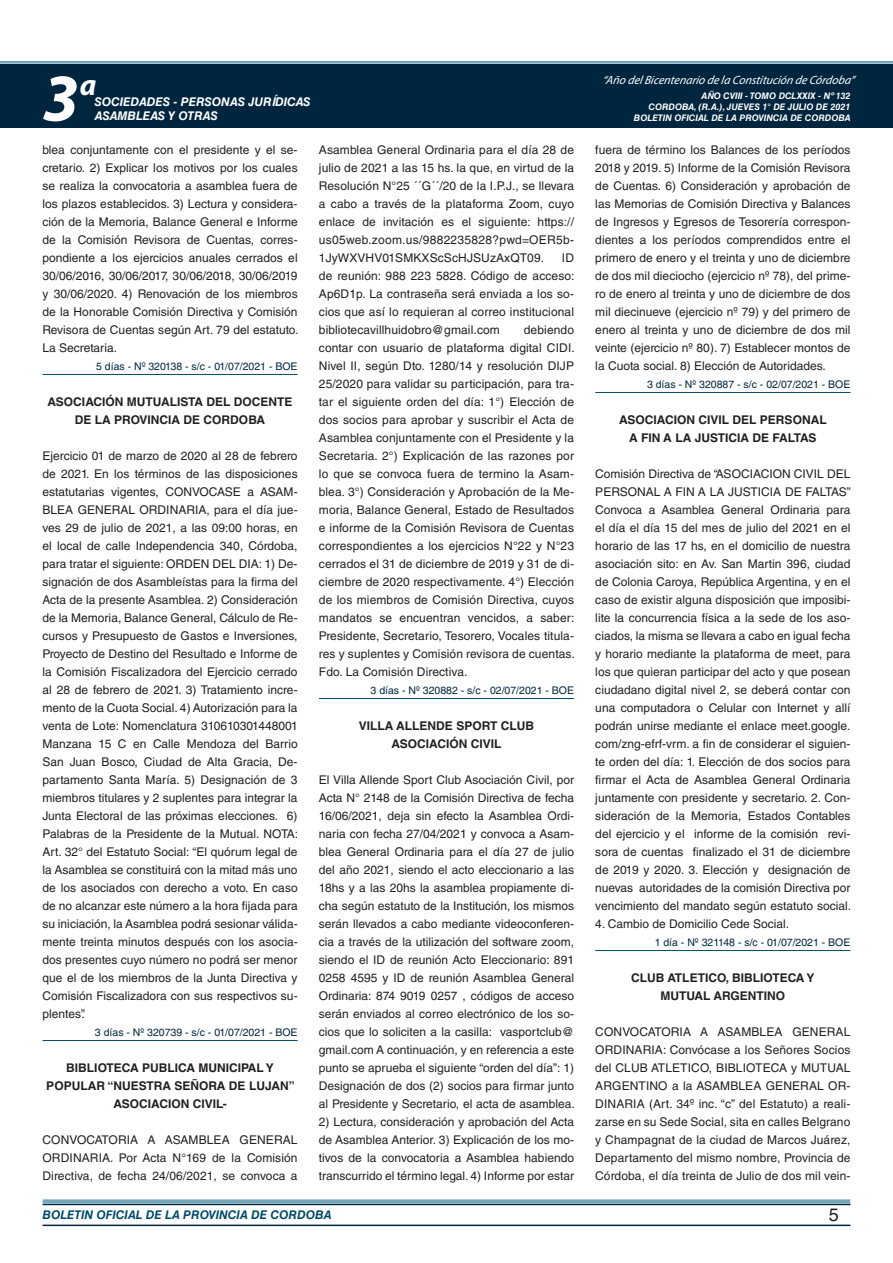
<style>
.page{position:relative;width:893px;height:1263px;background:#fff}
.page>*{position:absolute;margin:0;border:0;box-sizing:border-box;transform-origin:0 0}
.t1{font:italic 700 67.5px "Myriad Pro";color:#fff}
.t2{font:italic 700 30px "Myriad Pro";color:#fff}
.t3{font:18px "Helvetica LT Std";color:#231f20}
.t4{font:12px/18px "Helvetica LT Std";color:#231f20;text-align:justify}
.t5{font:700 12px/18px "Helvetica LT Std";color:#231f20;text-align:center}
.t6{font:italic 12px "Myriad Pro";color:#fff}
.t7{font:italic 700 12px "Helvetica LT Std";color:#fff}
.t8{font:italic 700 12px "Helvetica LT Std";color:#004b6c}
.t9{font:10.5px "Helvetica LT Std";color:#00263f}
.t10{font:italic 700 9px/10.8px "Helvetica LT Std";color:#fff;text-align:right}
</style>
<div class="page">
<div style="left:0;top:61px;width:893px;height:6px;background:#fff;opacity:.75"></div>
<div style="left:0;top:64px;width:893px;height:64px;background:#00263f"></div>
<hr style="left:43px;top:1224px;width:807px;height:2px;background:#00263f">
<div style="left:42px;top:1198px;width:809px;height:8px;background:#fff;opacity:.75"></div>
<hr style="left:43px;top:374px;width:255px;height:1px;background:#004b6c">
<hr style="left:43px;top:1040px;width:255px;height:1px;background:#004b6c">
<hr style="left:319px;top:698px;width:255px;height:1px;background:#004b6c">
<hr style="left:595px;top:392px;width:255px;height:1px;background:#004b6c">
<hr style="left:595px;top:950px;width:255px;height:1px;background:#004b6c">
<h1 class="t1" style="left:43px;top:54px;width:38px">3</h1>
<h2 class="t2" style="left:80px;top:66px;width:18px">a</h2>
<p class="t7" style="left:95px;top:94px;width:217px">SOCIEDADES - PERSONAS JURÍDICAS</p>
<p class="t7" style="left:95px;top:109px;width:125px">ASAMBLEAS Y OTRAS</p>
<p class="t6" style="left:603px;top:72px;width:254px">“Año delBicentenario de la Constitución de Córdoba”</p>
<p class="t10" style="left:634px;top:91px;width:218px">AÑO CVIII - TOMO DCLXXIX - Nº 132<br>CORDOBA, (R.A.), JUEVES 1° DE JULIO DE 2021<br>BOLETIN OFICIAL DE LA PROVINCIA DE CORDOBA</p>
<p class="t4" style="left:43px;top:141px;width:257px">blea conjuntamente con el presidente y el se&shy;cretario. 2) Explicar los motivos por los cuales se realiza la convocatoria a asamblea fuera de los plazos establecidos. 3) Lectura y considera&shy;ción de la Memoria, Balance General e Informe de la Comisión Revisora de Cuentas, corres&shy;pondiente a los ejercicios anuales cerrados el 30/06/2016, 30/06/2017, 30/06/2018, 30/06/2019 y 30/06/2020. 4) Renovación de los miembros de la Honorable Comisión Directiva y Comisión Revisora de Cuentas según Art. 79 del estatuto.<br>La Secretaria.</p>
<p class="t9" style="left:96px;top:360px;width:203px">5 días - Nº 320138 - s/c - 01/07/2021 - BOE</p>
<p class="t5" style="left:48px;top:392px;width:247px">ASOCIACIÓN MUTUALISTA DEL DOCENTE<br>DE LA PROVINCIA DE CORDOBA</p>
<p class="t4" style="left:43px;top:447px;width:257px">Ejercicio 01 de marzo de 2020 al 28 de febrero de 2021. En los términos de las disposiciones estatutarias vigentes, CONVOCASE a ASAM-BLEA GENERAL ORDINARIA, para el día jue&shy;ves 29 de julio de 2021, a las 09:00 horas, en el local de calle Independencia 340, Córdoba, para tratar el siguiente: ORDEN DEL DIA: 1) De&shy;signación de dos Asambleístas para la firma del Acta de la presente Asamblea. 2) Consideración de la Memoria, Balance General, Cálculo de Re&shy;cursos y Presupuesto de Gastos e Inversiones, Proyecto de Destino del Resultado e Informe de la Comisión Fiscalizadora del Ejercicio cerrado al 28 de febrero de 2021. 3) Tratamiento incre&shy;mento de la Cuota Social. 4) Autorización para la venta de Lote: Nomenclatura 310610301448001<br>Manzana 15 C en Calle Mendoza del Barrio San Juan Bosco, Ciudad de Alta Gracia, De&shy;partamento Santa María. 5) Designación de 3 miembros titulares y 2 suplentes para integrar la Junta Electoral de las próximas elecciones. 6)<br>Palabras de la Presidente de la Mutual. NOTA:<br>Art. 32° del Estatuto Social: “El quórum legal de la Asamblea se constituirá con la mitad más uno de los asociados con derecho a voto. En caso de no alcanzar este número a la hora fijada para su iniciación, la Asamblea podrá sesionar válida&shy;mente treinta minutos después con los asocia&shy;dos presentes cuyo número no podrá ser menor que el de los miembros de la Junta Directiva y Comisión Fiscalizadora con sus respectivos su&shy;plentes”.</p>
<p class="t9" style="left:95px;top:1026px;width:204px">3 días - Nº 320739 - s/c - 01/07/2021 - BOE</p>
<p class="t5" style="left:46px;top:1058px;width:250px">BIBLIOTECA PUBLICA MUNICIPAL Y<br>POPULAR “NUESTRA SEÑORA DE LUJAN”<br>ASOCIACION CIVIL-</p>
<p class="t4" style="left:43px;top:1131px;width:257px">CONVOCATORIA A ASAMBLEA GENERAL ORDINARIA. Por Acta N°169 de la Comisión Directiva, de fecha 24/06/2021, se convoca a</p>
<p class="t4" style="left:319px;top:141px;width:257px">Asamblea General Ordinaria para el día 28 de julio de 2021 a las 15 hs. la que, en virtud de la Resolución N°25 ´´G´´/20 de la I.P.J., se llevara a cabo a través de la plataforma Zoom, cuyo enlace de invitación es el siguiente: https:// us05web.zoom.us/9882235828?pwd=OER5b-1JyWXVHV01SMKXScScHJSUzAxQT09.</p>
<p class="t4" style="left:319px;top:249px;width:257px;text-indent:243px">ID de reunión: 988 223 5828. Código de acceso:<br>Ap6D1p. La contraseña será enviada a los so&shy;cios que así lo requieran al correo institucional bibliotecavillhuidobro@gmail.com</p>
<p class="t4" style="left:319px;top:321px;width:257px;text-indent:205px">debiendo contar con usuario de plataforma digital CIDI.<br>Nivel II, según Dto. 1280/14 y resolución DIJP 25/2020 para validar su participación, para tra&shy;tar el siguiente orden del día: 1°) Elección de dos socios para aprobar y suscribir el Acta de Asamblea conjuntamente con el Presidente y la Secretaria. 2°) Explicación de las razones por lo que se convoca fuera de termino la Asam&shy;blea. 3°) Consideración y Aprobación de la Me&shy;moria, Balance General, Estado de Resultados e informe de la Comisión Revisora de Cuentas correspondientes a los ejercicios N°22 y N°23 cerrados el 31 de diciembre de 2019 y 31 de di&shy;ciembre de 2020 respectivamente. 4°) Elección de los miembros de Comisión Directiva, cuyos mandatos se encuentran vencidos, a saber:<br>Presidente, Secretario, Tesorero, Vocales titula&shy;res y suplentes y Comisión revisora de cuentas.<br>Fdo. La Comisión Directiva.</p>
<p class="t9" style="left:371px;top:684px;width:205px">3 días - Nº 320882 - s/c - 02/07/2021 - BOE</p>
<p class="t5" style="left:359px;top:716px;width:177px">VILLA ALLENDE SPORT CLUB<br>ASOCIACIÓN CIVIL</p>
<p class="t4" style="left:319px;top:771px;width:257px">El Villa Allende Sport Club Asociación Civil, por Acta N° 2148 de la Comisión Directiva de fecha 16/06/2021, deja sin efecto la Asamblea Ordi&shy;naria con fecha 27/04/2021 y convoca a Asam&shy;blea General Ordinaria para el día 27 de julio del año 2021, siendo el acto eleccionario a las 18hs y a las 20hs la asamblea propiamente di&shy;cha según estatuto de la Institución, los mismos serán llevados a cabo mediante videoconferen&shy;cia a través de la utilización del software zoom, siendo el ID de reunión Acto Eleccionario: 891<br>0258 4595 y ID de reunión Asamblea General Ordinaria: 874 9019 0257 , códigos de acceso serán enviados al correo electrónico de los so&shy;cios que lo soliciten a la casilla: vasportclub@ gmail.com A continuación, y en referencia a este punto se aprueba el siguiente “orden del día”: 1)<br>Designación de dos (2) socios para firmar junto al Presidente y Secretario, el acta de asamblea.</p>
<p class="t4" style="left:319px;top:1113px;width:257px">2) Lectura, consideración y aprobación del Acta de Asamblea Anterior. 3) Explicación de los mo&shy;tivos de la convocatoria a Asamblea habiendo transcurrido el término legal. 4) Informe por estar</p>
<p class="t4" style="left:595px;top:141px;width:257px">fuera de término los Balances de los períodos 2018 y 2019. 5) Informe de la Comisión Revisora de Cuentas. 6) Consideración y aprobación de las Memorias de Comisión Directiva y Balances de Ingresos y Egresos de Tesorería correspon&shy;dientes a los períodos comprendidos entre el primero de enero y el treinta y uno de diciembre de dos mil dieciocho (ejercicio nº 78), del prime&shy;ro de enero al treinta y uno de diciembre de dos mil diecinueve (ejercicio nº 79) y del primero de enero al treinta y uno de diciembre de dos mil veinte (ejercicio nº 80). 7) Establecer montos de la Cuota social. 8) Elección de Autoridades.</p>
<p class="t9" style="left:647px;top:378px;width:205px">3 días - Nº 320887 - s/c - 02/07/2021 - BOE</p>
<p class="t5" style="left:619px;top:410px;width:209px">ASOCIACION CIVIL DEL PERSONAL<br>A FIN A LA JUSTICIA DE FALTAS</p>
<p class="t4" style="left:595px;top:465px;width:257px">Comisión Directiva de “ASOCIACION CIVIL DEL PERSONAL A FIN A LA JUSTICIA DE FALTAS” Convoca a Asamblea General Ordinaria para el día el día 15 del mes de julio del 2021 en el horario de las 17 hs, en el domicilio de nuestra asociación sito: en Av. San Martin 396, ciudad de Colonia Caroya, República Argentina, y en el caso de existir alguna disposición que imposibi&shy;lite la concurrencia física a la sede de los aso&shy;ciados, la misma se llevara a cabo en igual fecha y horario mediante la plataforma de meet, para los que quieran participar del acto y que posean ciudadano digital nivel 2, se deberá contar con una computadora o Celular con Internet y allí podrán unirse mediante el enlace meet.google. com/zng-efrf-vrm. a fin de considerar el siguien&shy;te orden del día: 1. Elección de dos socios para firmar el Acta de Asamblea General Ordinaria juntamente con presidente y secretario. 2. Con&shy;sideración de la Memoria, Estados Contables del ejercicio y el informe de la comisión revi&shy;sora de cuentas finalizado el 31 de diciembre de 2019 y 2020. 3. Elección y designación de nuevas autoridades de la comisión Directiva por vencimiento del mandato según estatuto social.</p>
<p class="t4" style="left:595px;top:915px;width:195px">4. Cambio de Domicilio Cede Social.</p>
<p class="t9" style="left:655px;top:936px;width:197px">1 día - Nº 321148 - s/c - 01/07/2021 - BOE</p>
<p class="t5" style="left:631px;top:968px;width:184px">CLUB ATLETICO, BIBLIOTECA y<br>MUTUAL ARGENTINO</p>
<p class="t4" style="left:595px;top:1023px;width:257px">CONVOCATORIA A ASAMBLEA GENERAL ORDINARIA: Convócase a los Señores Socios del CLUB ATLETICO, BIBLIOTECA y MUTUAL ARGENTINO a la ASAMBLEA GENERAL OR-DINARIA (Art. 34º inc. “c” del Estatuto) a reali&shy;zarse en su Sede Social, sita en calles Belgrano y Champagnat de la ciudad de Marcos Juárez, Departamento del mismo nombre, Provincia de Córdoba, el día treinta de Julio de dos mil vein-</p>
<p class="t8" style="left:43px;top:1208px;width:290px">BOLETIN OFICIAL DE LA PROVINCIA DE CORDOBA</p>
<h3 class="t3" style="left:829px;top:1204px;width:12px">5</h3>
</div>
